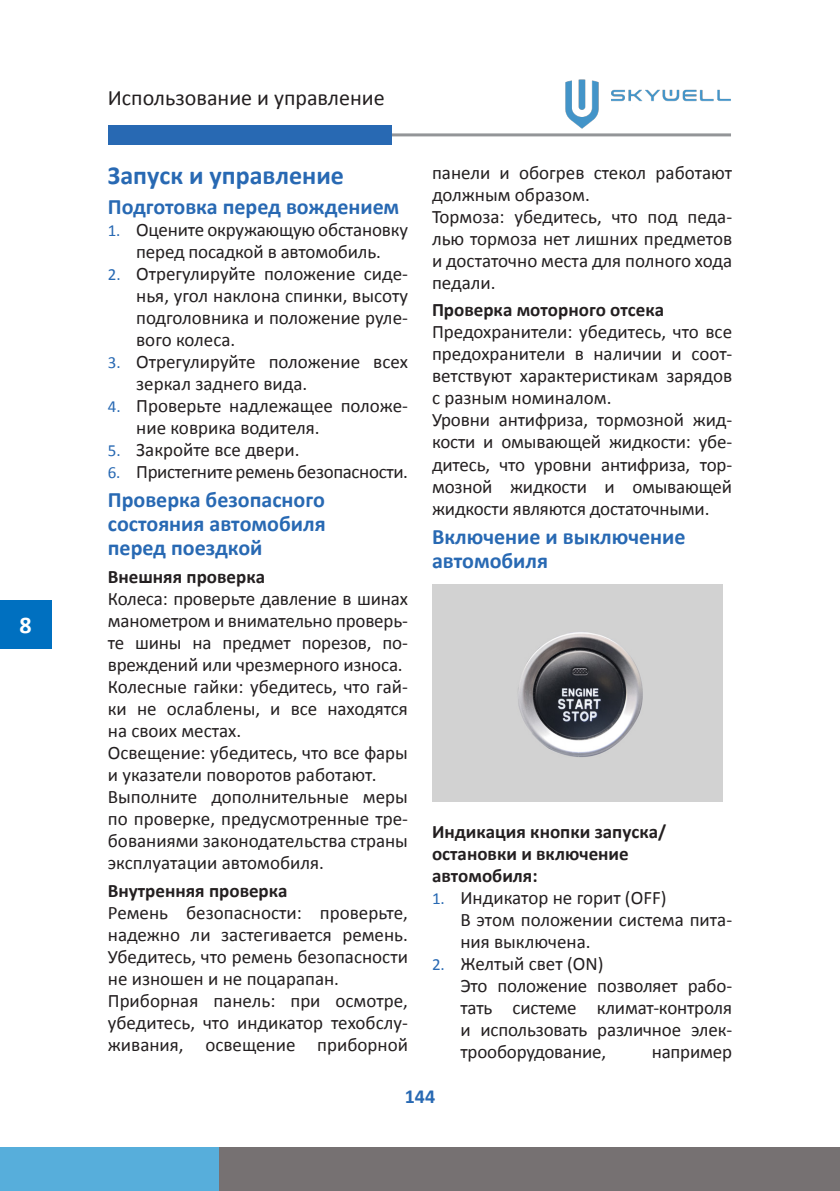
<style>
.page{position:relative;width:840px;height:1191px;background:#fff}
.page>*{position:absolute;margin:0;border:0;box-sizing:border-box;transform-origin:0 0}
.Позаголовок_синий{font:700 26px "Calibri";color:#2869b3}
.t1{font:700 24px "Calibri";color:#fff}
.text_bold_синий{font:700 22px/24px "Calibri";color:#2869b3;text-align:justify}
.t2{font:22px "Calibri";color:#231f20}
.t3{font:700 20px "Calibri";color:#2869b3}
.text{font:19px/22px "Calibri";color:#231f20;text-align:justify}
.text_bold{font:700 19px/22px "Calibri";color:#231f20}
.text-2{font:19px "Calibri";letter-spacing:-.02em;color:#231f20}
.s1{font-size:17px;color:#2869b3}
</style>
<div class="page">
<hr style="left:111px;top:133px;width:619px;height:3px;background:#939598">
<div style="left:108px;top:125px;width:284px;height:19px;background:#2869b3"></div>
<div style="left:0;top:1147px;width:219px;height:44px;background:#57aedb"></div>
<div style="left:219px;top:1147px;width:620px;height:44px;background:#767172"></div>
<img style="left:565px;top:79px;width:166px;height:50px">
<div style="left:607px;top:106px;width:112px;height:18px;background:#fff"></div>
<div style="left:0;top:600px;width:51px;height:49px;background:#0070c0"></div>
<img style="left:432px;top:584px;width:290px;height:218px">
<p class="t1" style="left:19px;top:610px;width:14px">8</p>
<p class="t2" style="left:108px;top:84px;width:278px">Использование и управление</p>
<p class="Позаголовок_синий" style="left:108px;top:159px;width:237px">Запуск и управление</p>
<p class="text_bold_синий" style="left:108px;top:194px;width:293px">Подготовка перед вождением</p>
<p class="text" style="left:108px;top:218px;width:301px;text-align:center"><span class="s1">1.</span> Оцените окружающую обстановку перед посадкой в автомобиль.</p>
<p class="text" style="left:136px;top:262px;width:273px;text-indent:-28px"><span class="s1">2.</span> Отрегулируйте положение сиде&shy;нья, угол наклона спинки, высоту подголовника и положение руле&shy;вого колеса.</p>
<p class="text" style="left:136px;top:350px;width:273px;text-indent:-28px"><span class="s1">3.</span> Отрегулируйте положение всех зеркал заднего вида.</p>
<p class="text" style="left:136px;top:394px;width:273px;text-indent:-28px"><span class="s1">4.</span> Проверьте надлежащее положе&shy;ние коврика водителя.</p>
<p class="text" style="left:108px;top:438px;width:193px"><span class="s1">5.</span> Закройте все двери.</p>
<p class="text-2" style="left:108px;top:459px;width:301px"><span class="s1">6.</span> Пристегните ремень безопасности.</p>
<p class="text_bold_синий" style="left:108px;top:488px;width:219px">Проверка безопасного состояния автомобиля перед поездкой</p>
<p class="text_bold" style="left:108px;top:566px;width:159px">Внешняя проверка</p>
<p class="text" style="left:108px;top:588px;width:301px">Колеса: проверьте давление в шинах манометром и внимательно проверь&shy;те шины на предмет порезов, по&shy;вреждений или чрезмерного износа.</p>
<p class="text" style="left:108px;top:676px;width:301px">Колесные гайки: убедитесь, что гай&shy;ки не ослаблены, и все находятся на своих местах.</p>
<p class="text" style="left:108px;top:742px;width:301px">Освещение: убедитесь, что все фары и указатели поворотов работают.</p>
<p class="text" style="left:108px;top:786px;width:301px">Выполните дополнительные меры по проверке, предусмотренные тре&shy;бованиями законодательства страны эксплуатации автомобиля.</p>
<p class="text_bold" style="left:108px;top:879px;width:181px">Внутренняя проверка</p>
<p class="text" style="left:108px;top:901px;width:301px">Ремень безопасности: проверьте, надежно ли застегивается ремень.<br>Убедитесь, что ремень безопасности не изношен и не поцарапан.</p>
<p class="text" style="left:108px;top:989px;width:301px">Приборная панель: при осмотре, убедитесь, что индикатор техобслу&shy;живания, освещение приборной</p>
<p class="text" style="left:432px;top:161px;width:301px">панели и обогрев стекол работают должным образом.</p>
<p class="text" style="left:432px;top:205px;width:301px">Тормоза: убедитесь, что под педа&shy;лью тормоза нет лишних предметов и достаточно места для полного хода педали.</p>
<p class="text_bold" style="left:432px;top:299px;width:233px">Проверка моторного отсека</p>
<p class="text" style="left:432px;top:321px;width:301px">Предохранители: убедитесь, что все предохранители в наличии и соот&shy;ветствуют характеристикам зарядов с разным номиналом.</p>
<p class="text" style="left:432px;top:409px;width:301px">Уровни антифриза, тормозной жид&shy;кости и омывающей жидкости: убе&shy;дитесь, что уровни антифриза, тор&shy;мозной жидкости и омывающей жидкости являются достаточными.</p>
<p class="text_bold_синий" style="left:432px;top:525px;width:255px">Включение и выключение автомобиля</p>
<p class="text_bold" style="left:432px;top:820px;width:236px">Индикация кнопки запуска/ остановки и включение автомобиля:</p>
<p class="text" style="left:432px;top:886px;width:236px"><span class="s1">1.</span> Индикатор не горит (OFF)</p>
<p class="text" style="left:460px;top:908px;width:273px">В этом положении система пита&shy;ния выключена.</p>
<p class="text" style="left:432px;top:952px;width:173px"><span class="s1">2.</span> Желтый свет (ON)</p>
<p class="text" style="left:460px;top:974px;width:273px">Это положение позволяет рабо&shy;тать системе климат-контроля и использовать различное элек&shy;трооборудование,</p>
<p class="text" style="left:651px;top:1040px;width:82px">например</p>
<p class="t3" style="left:404px;top:1083px;width:32px">144</p>
</div>
